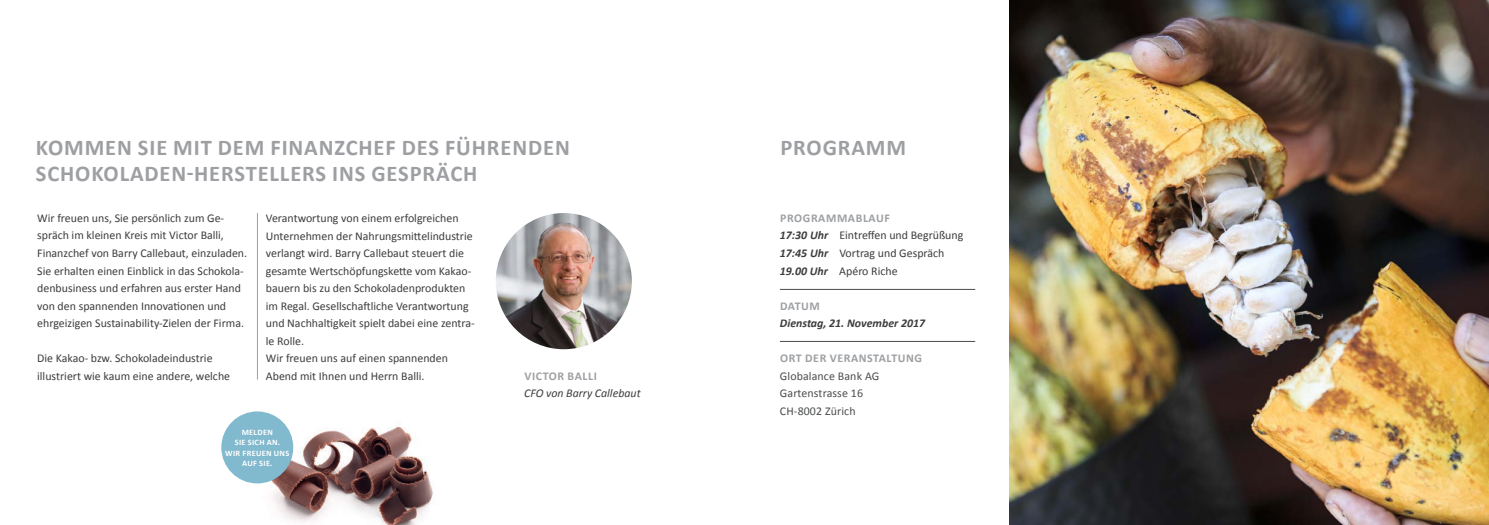
<style>
.page{position:relative;width:1489px;height:525px;background:#fff}
.page>*{position:absolute;margin:0;border:0;box-sizing:border-box;transform-origin:0 0}
.t1{font:700 22.5px/26.2px "Calibri";letter-spacing:.04em;color:#9d9fa2}
.t2{font:11.88px/17.5px "Calibri";color:#3e3c3c}
.t3{font:11.88px/17.5px "Calibri";letter-spacing:.01em;color:#4b4c4d}
.t4{font:700 11.88px "Calibri";letter-spacing:.05em;color:#9d9fa2}
.t5{font:italic 700 11.88px "Calibri";color:#3e3c3c}
.t6{font:italic 11.88px "Calibri";color:#3e3c3c}
.t7{font:700 8.38px/10.5px "Calibri";letter-spacing:.04em;color:#fff;text-align:center}
.s1{font-weight:700;color:#9d9fa2}
.s2{font-weight:700;font-style:italic}
</style>
<div class="page">
<hr style="left:257px;top:213px;width:1px;height:166px;background:#9d9fa2">
<hr style="left:780px;top:289px;width:195px;height:1px;background:#4b4c4d">
<hr style="left:780px;top:341px;width:195px;height:1px;background:#4b4c4d">
<img style="left:257px;top:419px;width:176px;height:105px">
<img style="left:495px;top:213px;width:137px;height:136px;border-radius:68px">
<img style="left:1009px;top:0;width:479px;height:524px">
<div style="left:221px;top:411px;width:72px;height:72px;background:#81b9ce;border-radius:50%"></div>
<h1 class="t1" style="left:36px;top:134px;width:535px">KOMMEN SIE MIT DEM FINANZCHEF DES FÜHRENDEN<br>SCHOKOLADEN-HERSTELLERS INS GESPRÄCH</h1>
<h1 class="t1" style="left:780px;top:134px;width:127px">PROGRAMM</h1>
<p class="t2" style="left:37px;top:209px;width:211px">Wir freuen uns, Sie persönlich zum Ge&shy;spräch im kleinen Kreis mit Victor Balli, Finanzchef von Barry Callebaut, einzuladen.<br>Sie erhalten einen Einblick in das Schokola&shy;denbusiness und erfahren aus erster Hand von den spannenden Innovationen und ehrgeizigen Sustainability-Zielen der Firma.</p>
<p class="t2" style="left:37px;top:349px;width:194px">Die Kakao- bzw. Schokoladeindustrie illustriert wie kaum eine andere, welche</p>
<p class="t2" style="left:266px;top:209px;width:210px">Verantwortung von einem erfolgreichen Unternehmen der Nahrungsmittelindustrie verlangt wird. Barry Callebaut steuert die gesamte Wertschöpfungskette vom Kakao&shy;bauern bis zu den Schokoladenprodukten im Regal. Gesellschaftliche Verantwortung und Nachhaltigkeit spielt dabei eine zentra&shy;le Rolle.<br>Wir freuen uns auf einen spannenden Abend mit Ihnen und Herrn Balli.</p>
<p class="t2" style="left:780px;top:209px;width:185px"><span class="s1">PROGRAMMABLAUF<br></span><span class="s2">17:30 Uhr</span> Eintreffen und Begrüßung<br><span class="s2">17:45 Uhr</span> Vortrag und Gespräch<br><span class="s2">19.00 Uhr</span> Apéro Riche</p>
<p class="t4" style="left:780px;top:298px;width:41px">DATUM</p>
<p class="t5" style="left:780px;top:315px;width:147px">Dienstag, 21. November 2017</p>
<p class="t4" style="left:780px;top:350px;width:143px">ORT DER VERANSTALTUNG</p>
<p class="t3" style="left:780px;top:367px;width:101px">Globalance Bank AG<br>Gartenstrasse 16<br>CH-8002 Zürich</p>
<p class="t4" style="left:524px;top:368px;width:74px">VICTOR BALLI</p>
<p class="t6" style="left:524px;top:385px;width:118px">CFO von Barry Callebaut</p>
<p class="t7" style="left:225px;top:426px;width:66px">MELDEN<br>SIE SICH AN.<br>WIR FREUEN UNS<br>AUF SIE.</p>
</div>
